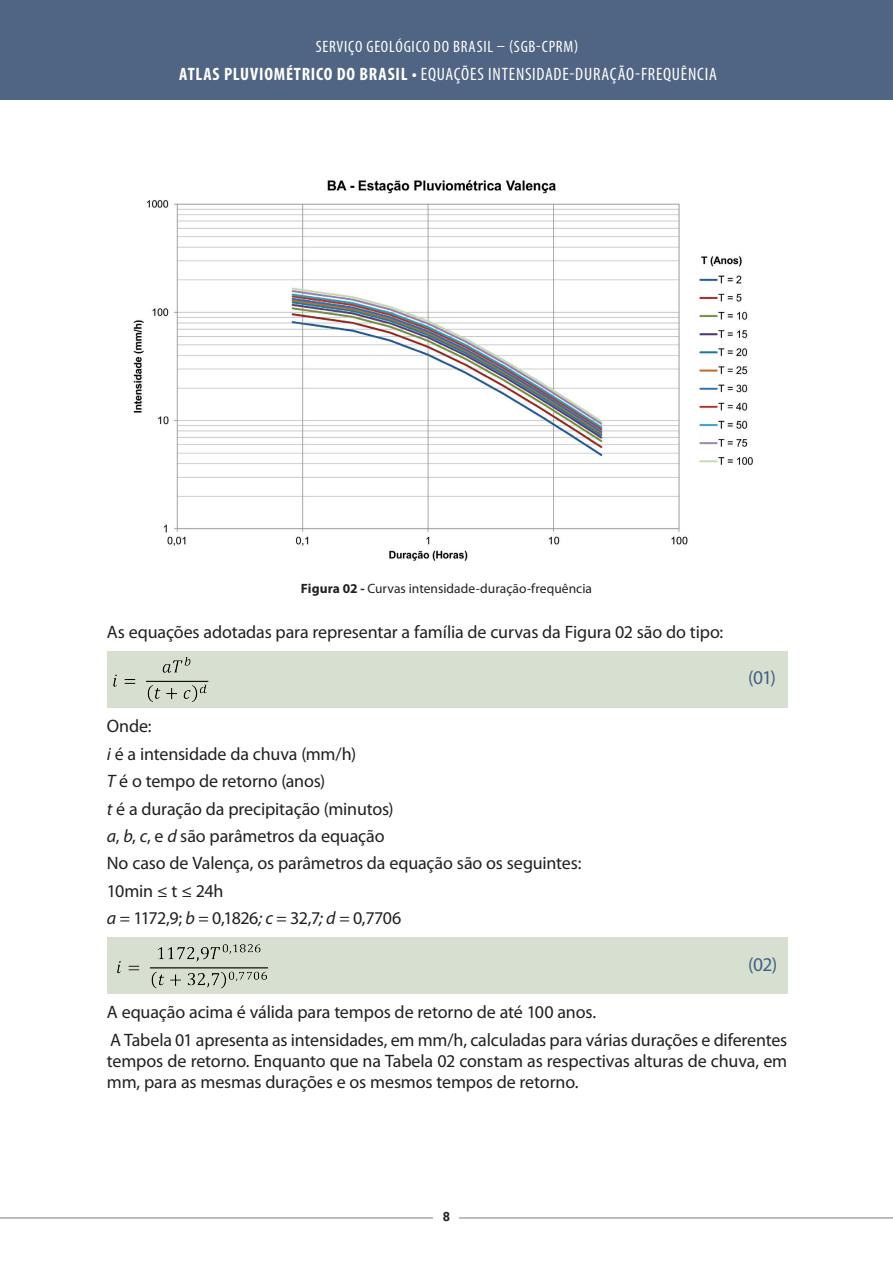
<style>
.page{position:relative;width:893px;height:1263px;background:#fff}
.page>*{position:absolute;margin:0;border:0;box-sizing:border-box;transform-origin:0 0}
.CORPO_TEXTO_APRESEN{font:19.5px "Myriad Pro";color:#426183}
.CORPO_TEXTO{font:18px/21px "Myriad Pro";letter-spacing:-.01em;color:#231f20;text-align:justify}
.t1{font:condensed 18px "Myriad Pro";letter-spacing:.04em;color:#fff}
.CORPO_TEXTO-2{font:18px "Myriad Pro";letter-spacing:-.03em;color:#231f20}
.t2{font:condensed 16.5px "Myriad Pro";letter-spacing:.045em;color:#fff}
.t3{font:13.5px "Myriad Pro";letter-spacing:.005em;color:#231f20}
.t4{font:700 12.75px "Roboto";color:#231f20}
.s1{font-weight:700}
.s2{font-style:italic}
</style>
<div class="page">
<div style="left:0;top:0;width:893px;height:100px;background:#506483"></div>
<hr style="left:0;top:1217px;width:893px;height:1px;background:#7d7c73">
<div style="left:433px;top:1205px;width:26px;height:23px;background:#fff"></div>
<div style="left:107px;top:651px;width:680px;height:56px;background:#d7e0d0"></div>
<div style="left:107px;top:937px;width:680px;height:56px;background:#d7e0d0"></div>
<img style="left:133px;top:180px;width:620px;height:381px">
<img style="left:113px;top:657px;width:96px;height:45px">
<img style="left:117px;top:944px;width:152px;height:45px">
<p class="t2" style="left:316px;top:36px;width:264px">SERVIÇO GEOLÓGICO DO BRASIL – (SGB-CPRM)</p>
<p class="t1" style="left:179px;top:63px;width:539px"><span class="s1">ATLAS PLUVIOMÉTRICO DO BRASIL •</span> EQUAÇÕES INTENSIDADE-DURAÇÃO-FREQUÊNCIA</p>
<p class="t3" style="left:301px;top:580px;width:293px"><span class="s1">Figura 02 -</span> Curvas intensidade-duração-frequência</p>
<p class="CORPO_TEXTO" style="left:107px;top:621px;width:618px">As equações adotadas para representar a família de curvas da Figura 02 são do tipo:</p>
<p class="CORPO_TEXTO" style="left:107px;top:715px;width:46px">Onde:</p>
<p class="CORPO_TEXTO" style="left:107px;top:743px;width:251px"><span class="s2">i</span> é a intensidade da chuva (mm/h)</p>
<p class="CORPO_TEXTO" style="left:107px;top:770px;width:220px"><span class="s2">T</span> é o tempo de retorno (anos)</p>
<p class="CORPO_TEXTO" style="left:107px;top:798px;width:288px"><span class="s2">t</span> é a duração da precipitação (minutos)</p>
<p class="CORPO_TEXTO" style="left:107px;top:825px;width:279px"><span class="s2">a</span>, <span class="s2">b</span>, <span class="s2">c</span>, e <span class="s2">d</span> são parâmetros da equação</p>
<p class="CORPO_TEXTO" style="left:107px;top:852px;width:476px">No caso de Valença, os parâmetros da equação são os seguintes:</p>
<p class="CORPO_TEXTO" style="left:107px;top:880px;width:118px">10min ≤ t ≤ 24h</p>
<p class="CORPO_TEXTO-2" style="left:107px;top:907px;width:296px"><span class="s2">a =</span> 1172,9; <span class="s2">b =</span> 0,1826<span class="s2">; c =</span> 32,7<span class="s2">; d =</span> 0,7706</p>
<p class="CORPO_TEXTO_APRESEN" style="left:748px;top:666px;width:29px">(01)</p>
<p class="CORPO_TEXTO_APRESEN" style="left:748px;top:953px;width:31px">(02)</p>
<p class="CORPO_TEXTO" style="left:107px;top:1001px;width:491px">A equação acima é válida para tempos de retorno de até 100 anos.</p>
<p class="CORPO_TEXTO" style="left:107px;top:1029px;width:682px">A Tabela 01 apresenta as intensidades, em mm/h, calculadas para várias durações e diferentes tempos de retorno. Enquanto que na Tabela 02 constam as respectivas alturas de chuva, em mm, para as mesmas durações e os mesmos tempos de retorno.</p>
<p class="t4" style="left:443px;top:1208px;width:9px">8</p>
</div>
